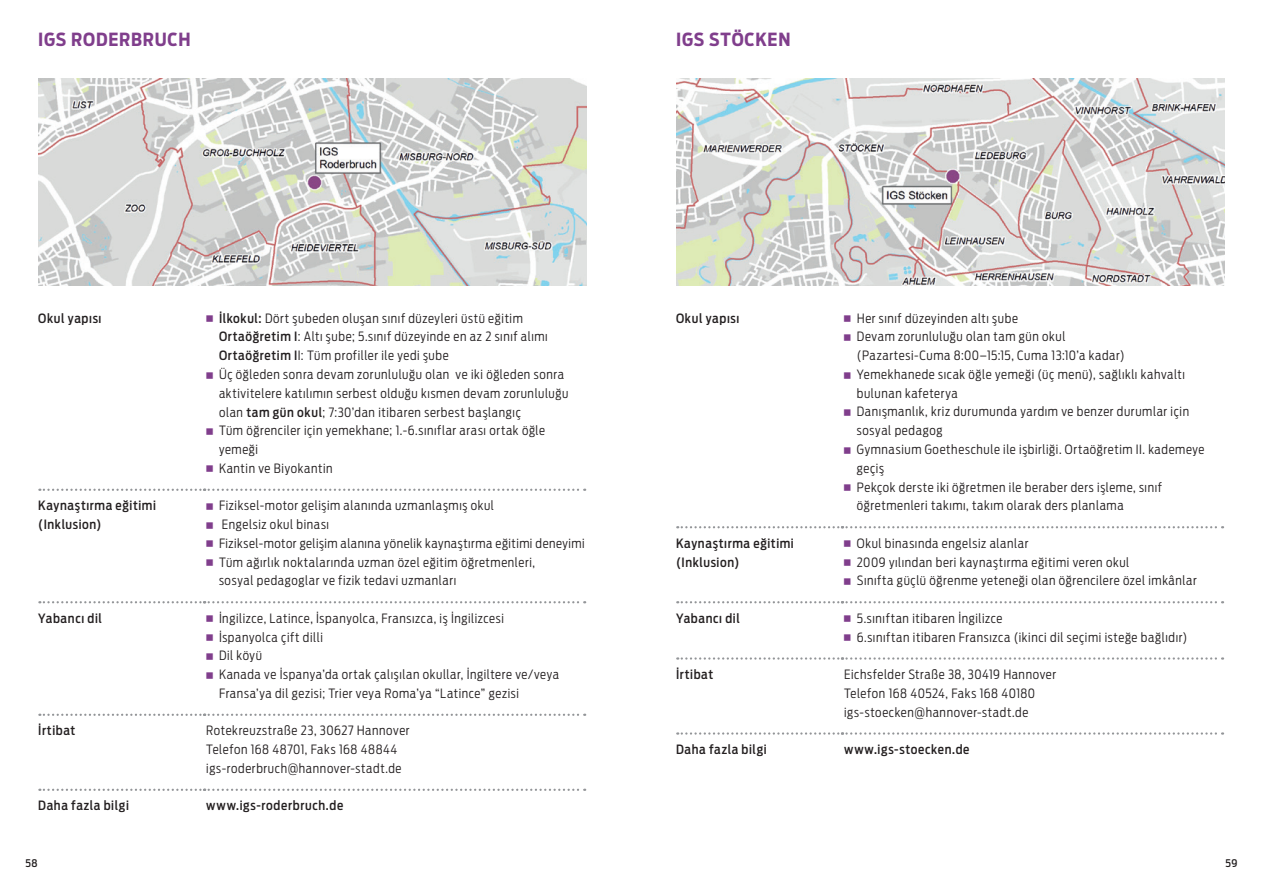
<style>
.page{position:relative;width:1263px;height:893px;background:#fff}
.page>*{position:absolute;margin:0;border:0;box-sizing:border-box;transform-origin:0 0}
.t1{font:700 18px "Antenna Cond";letter-spacing:.04em;color:#803e8c}
.t2{font:300 12.75px/18.8px "Antenna Cond";letter-spacing:.045em;color:#231f20}
.t3{font:500 12.75px/18.8px "Antenna Cond";letter-spacing:.05em;color:#231f20}
.t4{font:500 10.5px "Antenna Cond";color:#231f20}
.s1{font-weight:700;font-size:27.75px;color:#803e8c}
.s2{font-weight:500}
</style>
<div class="page">
<svg style="left:677px;top:526px;width:546px;height:2px"></svg>
<svg style="left:677px;top:601px;width:546px;height:2px"></svg>
<svg style="left:677px;top:657px;width:546px;height:3px"></svg>
<svg style="left:677px;top:732px;width:546px;height:3px"></svg>
<img style="left:676px;top:79px;width:549px;height:206px">
<svg style="left:39px;top:489px;width:546px;height:2px"></svg>
<svg style="left:39px;top:601px;width:546px;height:2px"></svg>
<svg style="left:39px;top:714px;width:546px;height:2px"></svg>
<svg style="left:39px;top:789px;width:546px;height:2px"></svg>
<img style="left:38px;top:79px;width:549px;height:206px">
<h1 class="t1" style="left:38px;top:28px;width:154px">IGS RODERBRUCH</h1>
<h1 class="t1" style="left:676px;top:28px;width:116px">IGS STÖCKEN</h1>
<p class="t3" style="left:38px;top:308px;width:65px">Okul yapısı</p>
<p class="t2" style="left:219px;top:308px;width:330px;text-indent:-15px"><span class="s1">•</span> <span class="s2">İlkokul:</span> Dört şubeden oluşan sınıf düzeyleri üstü eğitim<br><span class="s2">Ortaöğretim I</span>: Altı şube; 5.sınıf düzeyinde en az 2 sınıf alımı<br><span class="s2">Ortaöğretim I</span>I: Tüm profiller ile yedi şube</p>
<p class="t2" style="left:219px;top:365px;width:351px;text-indent:-15px"><span class="s1">•</span> Üç öğleden sonra devam zorunluluğu olan ve iki öğleden sonra aktivitelere katılımın serbest olduğu kısmen devam zorunluluğu olan <span class="s2">tam gün okul</span>; 7:30’dan itibaren serbest başlangıç</p>
<p class="t2" style="left:219px;top:421px;width:328px;text-indent:-15px"><span class="s1">•</span> Tüm öğrenciler için yemekhane; 1.-6.sınıflar arası ortak öğle yemeği</p>
<p class="t2" style="left:204px;top:458px;width:130px"><span class="s1">•</span> Kantin ve Biyokantin</p>
<p class="t3" style="left:38px;top:496px;width:119px">Kaynaştırma eğitimi (Inklusion)</p>
<p class="t2" style="left:204px;top:496px;width:291px"><span class="s1">•</span> Fiziksel-motor gelişim alanında uzmanlaşmış okul</p>
<p class="t2" style="left:204px;top:515px;width:126px"><span class="s1">•</span> Engelsiz okul binası</p>
<p class="t2" style="left:204px;top:533px;width:382px"><span class="s1">•</span> Fiziksel-motor gelişim alanına yönelik kaynaştırma eğitimi deneyimi</p>
<p class="t2" style="left:219px;top:552px;width:318px;text-indent:-15px"><span class="s1">•</span> Tüm ağırlık noktalarında uzman özel eğitim öğretmenleri, sosyal pedagoglar ve fizik tedavi uzmanları</p>
<p class="t3" style="left:38px;top:608px;width:65px">Yabancı dil</p>
<p class="t2" style="left:204px;top:608px;width:301px"><span class="s1">•</span> İngilizce, Latince, İspanyolca, Fransızca, iş İngilizcesi</p>
<p class="t2" style="left:204px;top:627px;width:120px"><span class="s1">•</span> İspanyolca çift dilli</p>
<p class="t2" style="left:204px;top:646px;width:59px"><span class="s1">•</span> Dil köyü</p>
<p class="t2" style="left:219px;top:665px;width:342px;text-indent:-15px"><span class="s1">•</span> Kanada ve İspanya’da ortak çalışılan okullar, İngiltere ve/veya<br>Fransa’ya dil gezisi; Trier veya Roma’ya “Latince” gezisi</p>
<p class="t3" style="left:38px;top:721px;width:39px">İrtibat</p>
<p class="t2" style="left:206px;top:721px;width:205px">Rotekreuzstraße 23, 30627 Hannover<br>Telefon 168 48701, Faks 168 48844 igs-roderbruch@hannover-stadt.de</p>
<p class="t3" style="left:38px;top:796px;width:92px">Daha fazla bilgi</p>
<p class="t3" style="left:206px;top:796px;width:139px">www.igs-roderbruch.de</p>
<p class="t3" style="left:676px;top:308px;width:65px">Okul yapısı</p>
<p class="t2" style="left:842px;top:308px;width:177px"><span class="s1">•</span> Her sınıf düzeyinden altı şube</p>
<p class="t2" style="left:857px;top:327px;width:269px;text-indent:-15px"><span class="s1">•</span> Devam zorunluluğu olan tam gün okul (Pazartesi-Cuma 8:00–15:15, Cuma 13:10’a kadar)</p>
<p class="t2" style="left:857px;top:365px;width:330px;text-indent:-15px"><span class="s1">•</span> Yemekhanede sıcak öğle yemeği (üç menü), sağlıklı kahvaltı bulunan kafeterya</p>
<p class="t2" style="left:857px;top:402px;width:334px;text-indent:-15px"><span class="s1">•</span> Danışmanlık, kriz durumunda yardım ve benzer durumlar için sosyal pedagog</p>
<p class="t2" style="left:857px;top:440px;width:349px;text-indent:-15px"><span class="s1">•</span> Gymnasium Goetheschule ile işbirliği. Ortaöğretim II. kademeye geçiş</p>
<p class="t2" style="left:857px;top:477px;width:306px;text-indent:-15px"><span class="s1">•</span> Pekçok derste iki öğretmen ile beraber ders işleme, sınıf öğretmenleri takımı, takım olarak ders planlama</p>
<p class="t3" style="left:676px;top:533px;width:119px">Kaynaştırma eğitimi (Inklusion)</p>
<p class="t2" style="left:842px;top:533px;width:188px"><span class="s1">•</span> Okul binasında engelsiz alanlar</p>
<p class="t2" style="left:842px;top:552px;width:289px"><span class="s1">•</span> 2009 yılından beri kaynaştırma eğitimi veren okul</p>
<p class="t2" style="left:842px;top:571px;width:356px"><span class="s1">•</span> Sınıfta güçlü öğrenme yeteneği olan öğrencilere özel imkânlar</p>
<p class="t3" style="left:676px;top:608px;width:65px">Yabancı dil</p>
<p class="t2" style="left:842px;top:608px;width:162px"><span class="s1">•</span> 5.sınıftan itibaren İngilizce</p>
<p class="t2" style="left:842px;top:627px;width:347px"><span class="s1">•</span> 6.sınıftan itibaren Fransızca (ikinci dil seçimi isteğe bağlıdır)</p>
<p class="t3" style="left:676px;top:665px;width:39px">İrtibat</p>
<p class="t2" style="left:844px;top:665px;width:213px">Eichsfelder Straße 38, 30419 Hannover<br>Telefon 168 40524, Faks 168 40180 igs-stoecken@hannover-stadt.de</p>
<p class="t3" style="left:676px;top:740px;width:92px">Daha fazla bilgi</p>
<p class="t3" style="left:844px;top:740px;width:127px">www.igs-stoecken.de</p>
<p class="t4" style="left:26px;top:856px;width:14px">58</p>
<p class="t4" style="left:1225px;top:856px;width:14px">59</p>
</div>
